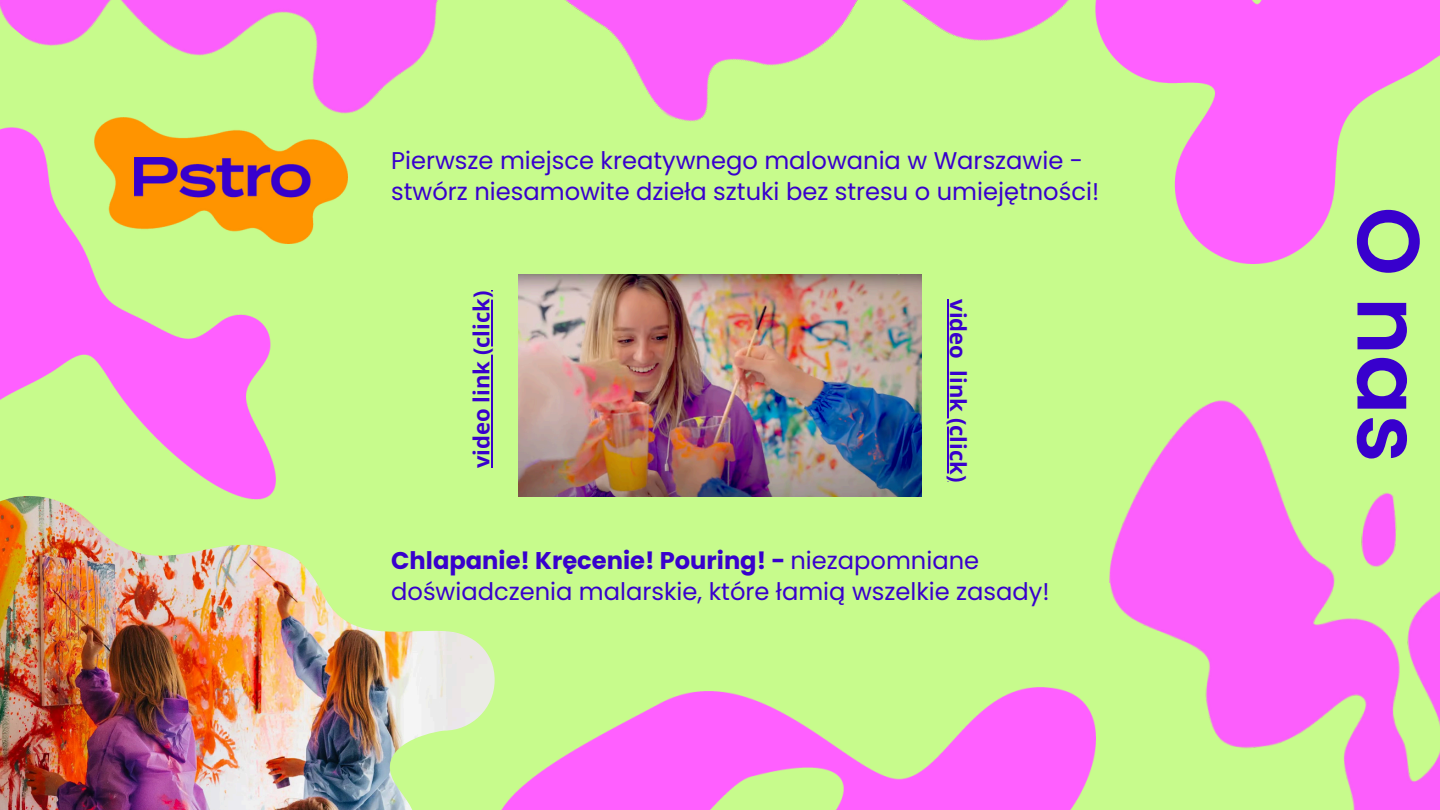
<style>
.page{position:relative;width:1440px;height:810px;background:#c7fb8c}
.page>*{position:absolute;margin:0;border:0;box-sizing:border-box;transform-origin:0 0}
.t1{font:600 88px "Poppins";color:#3800cd}
.t2{font:24.2px/30.8px "Poppins";color:#3800cd}
.t3{font:700 22px "Open Sans";color:#3800cd}
.s1{font-weight:700}
</style>
<div class="page">
<img style="left:1095px;top:400px;width:345px;height:410px">
<img style="left:0;top:549px;width:495px;height:261px">
<img style="left:518px;top:274px;width:404px;height:222px">
<img style="left:565px;top:0;width:875px;height:263px">
<img style="left:0;top:264px;width:276px;height:304px">
<img style="left:0;top:0;width:438px;height:264px">
<img style="left:501px;top:688px;width:594px;height:122px">
<hr style="left:947px;top:299px;width:2px;height:60px;background:#3800cd">
<svg style="left:947px;top:359px;width:2px;height:11px"></svg>
<hr style="left:947px;top:370px;width:2px;height:112px;background:#3800cd">
<hr style="left:491px;top:291px;width:2px;height:177px;background:#3800cd">
<p class="t2" style="left:391px;top:145px;width:710px">Pierwsze miejsce kreatywnego malowania w Warszawie - stwórz niesamowite dzieła sztuki bez stresu o umiejętności!</p>
<p class="t3" style="left:466px;top:468px;width:179px;rotate:-90deg">video link (click)</p>
<p class="t3" style="left:974px;top:299px;width:61px;rotate:90deg">video</p>
<p class="t3" style="left:974px;top:370px;width:113px;rotate:90deg">link (click)</p>
<p class="t2" style="left:391px;top:545px;width:660px"><span class="s1">Chlapanie! Kręcenie! Pouring! -</span> niezapomniane doświadczenia malarskie, które łamią wszelkie zasady!</p>
<p class="t1" style="left:1450px;top:207px;width:257px;rotate:90deg">O nas</p>
</div>
